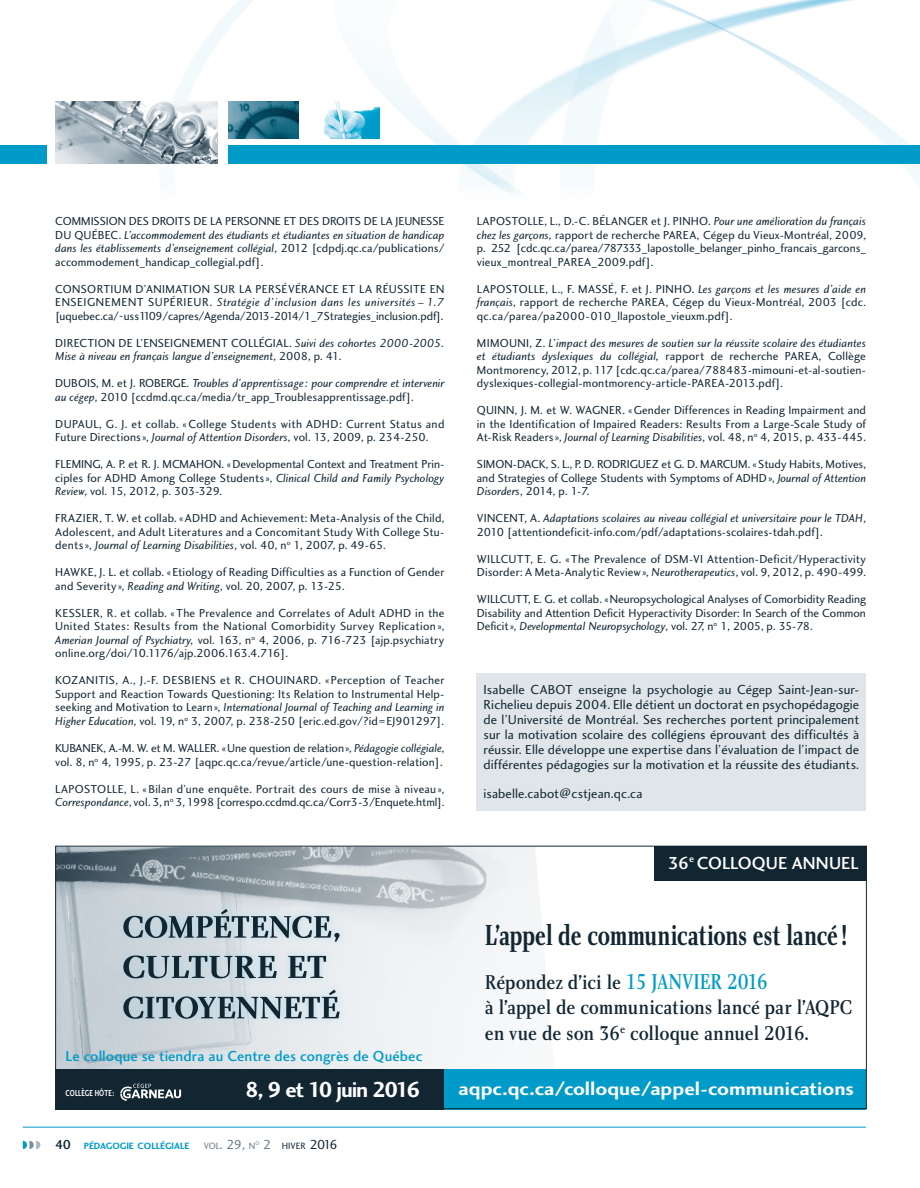
<style>
.page{position:relative;width:920px;height:1188px;background:#fff}
.page>*{position:absolute;margin:0;border:0;box-sizing:border-box;transform-origin:0 0}
.ExergueDroite__OK{font:30px "Charlotte Bold Plain";letter-spacing:-.01em;color:#122632;scale:.71 1}
.t1{font:22.5px "Charlotte Sans Bold Plain";letter-spacing:-.065em;color:#fff}
.Intro__OK{font:20.7px/25.5px "Charlotte Medium Plain";letter-spacing:-.01em;color:#122632;scale:.87 1}
.ExergueDroite__OK-2{font:19.2px "Charlotte Sans Bold Plain";color:#fff;scale:1.08 1}
.t2{font:18px "Charlotte Sans Medium Plain";letter-spacing:.005em;color:#fff}
.t3{font:15px "Charlotte Sans Medium Plain";letter-spacing:.005em;color:#009bc8}
.Texte_description_au{font:13.5px/15px "Charlotte Sans Book Plain";letter-spacing:.005em;color:#122632;text-align:justify}
.References_bibliogra{font:12px/13.5px "Charlotte Sans Book Plain";letter-spacing:.01em;color:#122632;text-align:justify}
.References_bibliogra-2{font:12px/13.5px "Charlotte Sans Book Italic Plain";color:#122632}
.t4{font:9.45px "Charlotte Sans Bold Plain";color:#009bc8}
.t5{font:9.45px "Charlotte Sans Book Plain";color:#122632}
.t6{font:9.45px "Charlotte Sans Book Plain";color:#687c88}
.t7{font:9px "Charlotte Sans Bold Plain";letter-spacing:.03em;color:#fff;scale:.71 1}
.t8{font:5.55px "Charlotte Sans Book Plain";color:#687c88}
.s1{font-family:"Charlotte Sans Book Italic Plain"}
.s2{font-family:"Charlotte Sans Book Plain"}
.s3{font-size:22.35px;color:#009bc8}
.s4{font-family:"Charlotte Sans Medium Plain";font-size:13.5px;color:#122632}
.s5{font-size:13.5px}
.s6{font-size:13.5px;color:#687c88}
</style>
<div class="page">
<img style="left:57px;top:847px;width:485px;height:222px">
<div style="left:55px;top:1069px;width:393px;height:40px;background:#122632"></div>
<div style="left:444px;top:1069px;width:421px;height:40px;background:#009bc8"></div>
<img style="left:18px;top:0;width:901px;height:194px">
<img style="left:56px;top:102px;width:162px;height:61px">
<img style="left:309px;top:102px;width:70px;height:36px">
<img style="left:228px;top:102px;width:70px;height:36px">
<img style="left:0;top:163px;width:18px;height:1px">
<hr style="left:23px;top:1126px;width:842px;height:1px;background:#009bc8">
<div style="left:228px;top:145px;width:691px;height:18px;background:#009bc8"></div>
<div style="left:0;top:145px;width:47px;height:18px;background:#009bc8"></div>
<svg style="left:23px;top:1140px;width:17px;height:9px"></svg>
<div style="left:476px;top:673px;width:389px;height:137px;background:#dfe5e9"></div>
<div style="left:654px;top:845px;width:212px;height:35px;background:#122632"></div>
<div style="left:115px;top:901px;width:232px;height:125px;background:#a4d8ec;opacity:.81"></div>
<svg style="left:123px;top:908px;width:216px;height:34px;background:#9fafb7"></svg>
<svg style="left:123px;top:955px;width:203px;height:23px;background:#8c9ca5"></svg>
<svg style="left:123px;top:989px;width:216px;height:29px;background:#97a7b0"></svg>
<svg style="left:120px;top:1082px;width:61px;height:19px"></svg>
<div style="left:55px;top:845px;width:811px;height:264px;border:1px solid #122632"></div>
<p class="References_bibliogra" style="left:55px;top:214px;width:390px">COMMISSION DES DROITS DE LA PERSONNE ET DES DROITS DE LA JEUNESSE DU QUÉBEC. <span class="s1">L’accommodement des étudiants et étudiantes en situation de handicap dans les établissements d’enseignement collégial</span>, 2012 [cdpdj.qc.ca/publications/ accommodement_handicap_collegial.pdf].</p>
<p class="References_bibliogra" style="left:55px;top:282px;width:390px">CONSORTIUM D’ANIMATION SUR LA PERSÉVÉRANCE ET LA RÉUSSITE EN ENSEIGNEMENT SUPÉRIEUR. <span class="s1">Stratégie d’inclusion dans les universités – 1.7 </span>[uquebec.ca/˜uss1109/capres/Agenda/2013-2014/1_7Strategies_inclusion.pdf].</p>
<p class="References_bibliogra-2" style="left:55px;top:336px;width:390px"><span class="s2">DIRECTION DE L’ENSEIGNEMENT COLLÉGIAL.</span> Suivi des cohortes 2000-2005.<br>Mise à niveau en français langue d’enseignement<span class="s2">, 2008, p. 41.</span></p>
<p class="References_bibliogra" style="left:55px;top:376px;width:390px">DUBOIS, M. et J. ROBERGE. <span class="s1">Troubles d’apprentissage: pour comprendre et intervenir au cégep</span>, 2010 [ccdmd.qc.ca/media/tr_app_Troublesapprentissage.pdf].</p>
<p class="References_bibliogra" style="left:55px;top:417px;width:390px">DUPAUL, G. J. et collab. «College Students with ADHD: Current Status and<br>Future Directions », <span class="s1">Journal of Attention Disorders</span>, vol. 13, 2009, p. 234-250.</p>
<p class="References_bibliogra" style="left:55px;top:457px;width:390px">FLEMING, A. P. et R. J. MCMAHON. «Developmental Context and Treatment Prin&shy;ciples for ADHD Among College Students », <span class="s1">Clinical Child and Family Psychology Review</span>, vol. 15, 2012, p. 303-329.</p>
<p class="References_bibliogra" style="left:55px;top:511px;width:390px">FRAZIER, T. W. et collab. «ADHD and Achievement: Meta-Analysis of the Child, Adolescent, and Adult Literatures and a Concomitant Study With College Stu&shy;dents », <span class="s1">Journal of Learning Disabilities</span>, vol. 40, n<sup>o</sup> 1, 2007, p. 49-65.</p>
<p class="References_bibliogra" style="left:55px;top:565px;width:390px">HAWKE, J. L. et collab. « Etiology of Reading Difficulties as a Function of Gender and Severity », <span class="s1">Reading and Writing</span>, vol. 20, 2007, p. 13-25.</p>
<p class="References_bibliogra" style="left:55px;top:606px;width:390px">KESSLER, R. et collab. «The Prevalence and Correlates of Adult ADHD in the United States: Results from the National Comorbidity Survey Replication », <span class="s1">Amerian Journal of Psychiatry,</span> vol. 163, n<sup>o</sup> 4, 2006, p. 716-723 [ajp.psychiatry online.org/doi/10.1176/ajp.2006.163.4.716].</p>
<p class="References_bibliogra" style="left:55px;top:673px;width:390px">KOZANITIS, A., J.-F. DESBIENS et R. CHOUINARD. « Perception of Teacher Support and Reaction Towards Questioning: Its Relation to Instrumental Help&shy;seeking and Motivation to Learn», <span class="s1">International Journal of Teaching and Learning in Higher Education</span>, vol. 19, n<sup>o</sup> 3, 2007, p. 238-250 [eric.ed.gov/?id=EJ901297].</p>
<p class="References_bibliogra" style="left:55px;top:741px;width:390px">KUBANEK, A.-M. W. et M. WALLER. «Une question de relation», <span class="s1">Pédagogie collégiale</span>, vol. 8, n<sup>o</sup> 4, 1995, p. 23-27 [aqpc.qc.ca/revue/article/une-question-relation].</p>
<p class="References_bibliogra" style="left:55px;top:781px;width:390px">LAPOSTOLLE, L. « Bilan d’une enquête. Portrait des cours de mise à niveau »,<br><span class="s1">Correspondance</span>, vol. 3, n<sup>o</sup> 3, 1998 [correspo.ccdmd.qc.ca/Corr3-3/Enquete.html].</p>
<p class="References_bibliogra" style="left:476px;top:214px;width:390px">LAPOSTOLLE, L., D.-C. BÉLANGER et J. PINHO. <span class="s1">Pour une amélioration du français chez les garçons,</span> rapport de recherche PAREA<span class="s1">,</span> Cégep du Vieux-Montréal, 2009, p. 252 [cdc.qc.ca/parea/787333_lapostolle_belanger_pinho_francais_garcons_ vieux_montreal_PAREA_2009.pdf].</p>
<p class="References_bibliogra" style="left:476px;top:282px;width:390px">LAPOSTOLLE, L., F. MASSÉ, F. et J. PINHO. <span class="s1">Les garçons et les mesures d’aide en français</span>, rapport de recherche PAREA, Cégep du Vieux-Montréal, 2003 [cdc. qc.ca/parea/pa2000-010_llapostole_vieuxm.pdf].</p>
<p class="References_bibliogra" style="left:476px;top:336px;width:390px">MIMOUNI, Z. <span class="s1">L’impact des mesures de soutien sur la réussite scolaire des étudiantes et étudiants dyslexiques du collégial,</span> rapport de recherche PAREA, Collège Montmorency, 2012, p. 117 [cdc.qc.ca/parea/788483-mimouni-et-al-soutien&shy;dyslexiques-collegial-montmorency-article-PAREA-2013.pdf].</p>
<p class="References_bibliogra" style="left:476px;top:403px;width:390px">QUINN, J. M. et W. WAGNER. «Gender Differences in Reading Impairment and in the Identification of Impaired Readers: Results From a Large-Scale Study of At-Risk Readers », <span class="s1">Journal of Learning Disabilities</span>, vol. 48, n<sup>o</sup> 4, 2015, p. 433-445.</p>
<p class="References_bibliogra" style="left:476px;top:457px;width:390px">SIMON-DACK, S. L., P. D. RODRIGUEZ et G. D. MARCUM. «Study Habits, Motives, and Strategies of College Students with Symptoms of ADHD», <span class="s1">Journal of Attention Disorders</span>, 2014, p. 1-7.</p>
<p class="References_bibliogra" style="left:476px;top:511px;width:390px">VINCENT, A. <span class="s1">Adaptations scolaires au niveau collégial et universitaire pour le TDAH</span>,<br>2010 [attentiondeficit-info.com/pdf/adaptations-scolaires-tdah.pdf].</p>
<p class="References_bibliogra" style="left:476px;top:552px;width:390px">WILLCUTT, E. G. «The Prevalence of DSM-VI Attention-Deficit/Hyperactivity<br>Disorder: A Meta-Analytic Review», <span class="s1">Neurotherapeutics</span>, vol. 9, 2012, p. 490-499.</p>
<p class="References_bibliogra" style="left:476px;top:592px;width:390px">WILLCUTT, E. G. et collab. «Neuropsychological Analyses of Comorbidity Reading Disability and Attention Deficit Hyperactivity Disorder: In Search of the Common Deficit», <span class="s1">Developmental Neuropsychology</span>, vol. 27, n<sup>o</sup> 1, 2005, p. 35-78.</p>
<p class="Texte_description_au" style="left:483px;top:682px;width:377px">Isabelle CABOT enseigne la psychologie au Cégep Saint-Jean-sur-Richelieu depuis 2004. Elle détient un doctorat en psychopédagogie de l’Université de Montréal. Ses recherches portent principalement sur la motivation scolaire des collégiens éprouvant des difficultés à réussir. Elle développe une expertise dans l’évaluation de l’impact de différentes pédagogies sur la motivation et la réussite des étudiants.</p>
<p class="Texte_description_au" style="left:483px;top:786px;width:160px">isabelle.cabot@cstjean.qc.ca</p>
<p class="t2" style="left:667px;top:852px;width:192px">36<sup>e</sup> COLLOQUE ANNUEL</p>
<p class="ExergueDroite__OK" style="left:484px;top:916px;width:512px">L’appel de communications est lancé!</p>
<p class="Intro__OK" style="left:484px;top:969px;width:423px">Répondez d’ici le <span class="s3">15 JANVIER 2016<br></span>à l’appel de communications lancé par l’AQPC en vue de son 36<sup>e</sup> colloque annuel 2016.</p>
<p class="t3" style="left:66px;top:1047px;width:358px">Le colloque se tiendra au Centre des congrès de Québec</p>
<p class="t1" style="left:245px;top:1075px;width:176px">8, 9 et 10 juin 2016</p>
<p class="t7" style="left:66px;top:1087px;width:70px">COLLÈGE HÔTE:</p>
<p class="ExergueDroite__OK-2" style="left:458px;top:1077px;width:367px">aqpc.qc.ca/colloque/appel-communications</p>
<p class="t4" style="left:55px;top:1140px;width:136px"><span class="s4">40</span> PÉDAGOGIE COLLÉGIALE</p>
<p class="t6" style="left:204px;top:1140px;width:53px">VOL<span class="s5">. 29,</span> N</p>
<p class="t8" style="left:255px;top:1139px;width:6px">O</p>
<p class="t5" style="left:263px;top:1140px;width:76px"><span class="s6">2</span> HIVER <span class="s5">2016</span></p>
</div>
